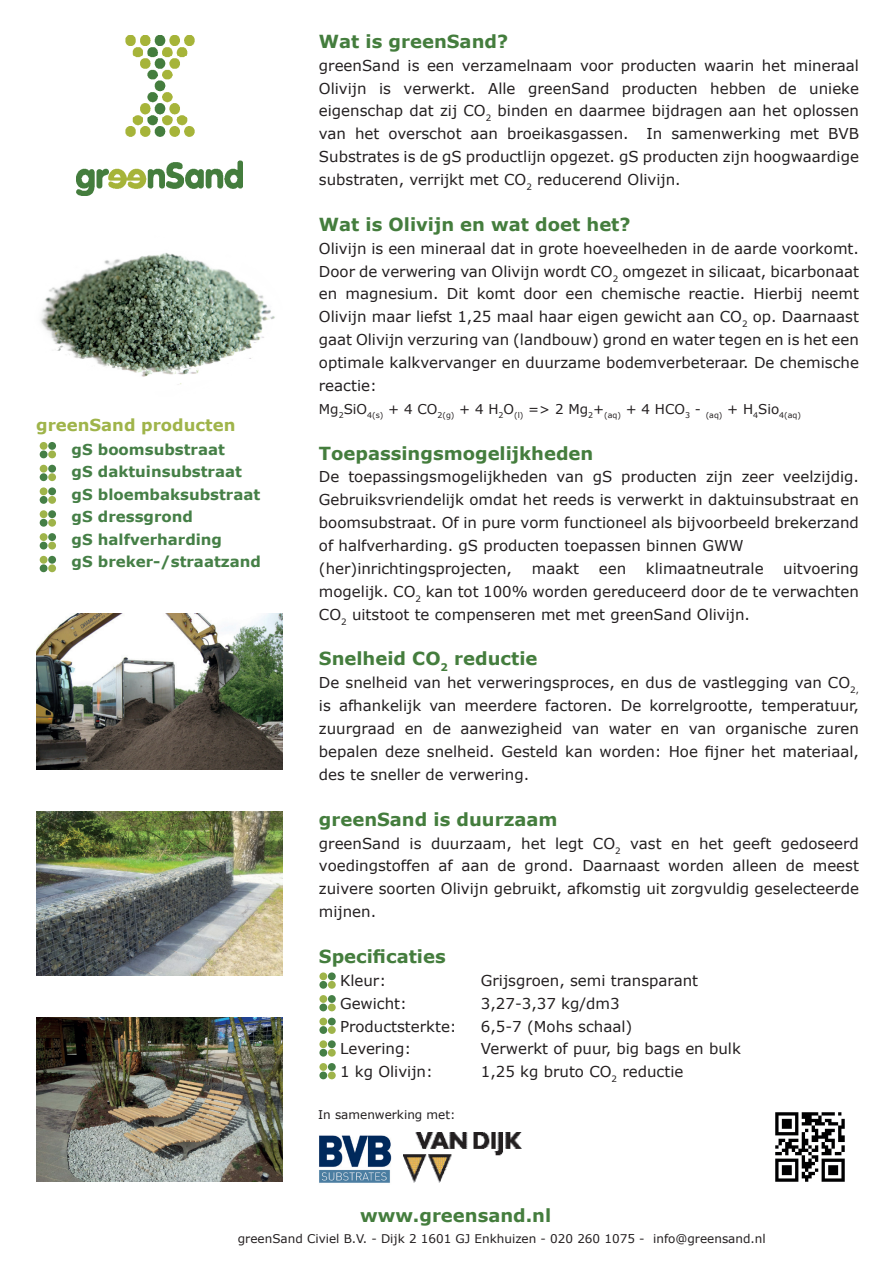
<style>
.page{position:relative;width:893px;height:1263px;background:#fff}
.page>*{position:absolute;margin:0;border:0;box-sizing:border-box;transform-origin:0 0}
.t1{font:700 18px "Verdana";color:#447d3d}
.t2{font:700 16.5px "Verdana";color:#9fb44a}
.t3{font:15px/22.8px "Verdana";color:#231f20;text-align:justify}
.t4{font:700 15px/22.5px "Verdana";color:#457f46}
.t5{font:13.5px "Verdana";color:#231f20}
.t6{font:12px "Verdana";color:#231f20}
</style>
<div class="page">
<img style="left:36px;top:613px;width:247px;height:156px">
<img style="left:36px;top:811px;width:247px;height:164px">
<img style="left:36px;top:1018px;width:247px;height:164px">
<img style="left:77px;top:36px;width:166px;height:160px">
<img style="left:40px;top:252px;width:235px;height:133px">
<div style="left:48px;top:450px;width:8px;height:8px;background:#9fb44a;border-radius:50%"></div>
<div style="left:48px;top:473px;width:8px;height:8px;background:#9fb44a;border-radius:50%"></div>
<div style="left:48px;top:496px;width:8px;height:8px;background:#9fb44a;border-radius:50%"></div>
<div style="left:48px;top:519px;width:8px;height:8px;background:#9fb44a;border-radius:50%"></div>
<div style="left:48px;top:542px;width:8px;height:7px;background:#9fb44a;border-radius:50%"></div>
<div style="left:48px;top:564px;width:8px;height:8px;background:#9fb44a;border-radius:50%"></div>
<div style="left:40px;top:450px;width:8px;height:8px;background:#457f46;border-radius:50%"></div>
<div style="left:40px;top:473px;width:8px;height:8px;background:#457f46;border-radius:50%"></div>
<div style="left:40px;top:496px;width:8px;height:8px;background:#457f46;border-radius:50%"></div>
<div style="left:40px;top:519px;width:8px;height:8px;background:#457f46;border-radius:50%"></div>
<div style="left:40px;top:542px;width:8px;height:7px;background:#457f46;border-radius:50%"></div>
<div style="left:40px;top:564px;width:8px;height:8px;background:#457f46;border-radius:50%"></div>
<div style="left:48px;top:442px;width:8px;height:8px;background:#457f46;border-radius:50%"></div>
<div style="left:48px;top:465px;width:8px;height:8px;background:#457f46;border-radius:50%"></div>
<div style="left:48px;top:487px;width:8px;height:8px;background:#457f46;border-radius:50%"></div>
<div style="left:48px;top:510px;width:8px;height:8px;background:#457f46;border-radius:50%"></div>
<div style="left:48px;top:533px;width:8px;height:8px;background:#457f46;border-radius:50%"></div>
<div style="left:48px;top:556px;width:8px;height:8px;background:#457f46;border-radius:50%"></div>
<div style="left:40px;top:442px;width:8px;height:8px;background:#9fb44a;border-radius:50%"></div>
<div style="left:40px;top:465px;width:8px;height:8px;background:#9fb44a;border-radius:50%"></div>
<div style="left:40px;top:487px;width:8px;height:8px;background:#9fb44a;border-radius:50%"></div>
<div style="left:40px;top:510px;width:8px;height:8px;background:#9fb44a;border-radius:50%"></div>
<div style="left:40px;top:533px;width:8px;height:8px;background:#9fb44a;border-radius:50%"></div>
<div style="left:40px;top:556px;width:8px;height:8px;background:#9fb44a;border-radius:50%"></div>
<div style="left:328px;top:981px;width:8px;height:8px;background:#9fb44a;border-radius:50%"></div>
<div style="left:328px;top:1003px;width:8px;height:8px;background:#9fb44a;border-radius:50%"></div>
<div style="left:328px;top:1026px;width:8px;height:8px;background:#9fb44a;border-radius:50%"></div>
<div style="left:328px;top:1049px;width:8px;height:8px;background:#9fb44a;border-radius:50%"></div>
<div style="left:328px;top:1071px;width:8px;height:8px;background:#9fb44a;border-radius:50%"></div>
<div style="left:319px;top:981px;width:8px;height:8px;background:#457f46;border-radius:50%"></div>
<div style="left:319px;top:1003px;width:8px;height:8px;background:#457f46;border-radius:50%"></div>
<div style="left:319px;top:1026px;width:8px;height:8px;background:#457f46;border-radius:50%"></div>
<div style="left:319px;top:1049px;width:8px;height:8px;background:#457f46;border-radius:50%"></div>
<div style="left:319px;top:1071px;width:8px;height:8px;background:#457f46;border-radius:50%"></div>
<div style="left:328px;top:972px;width:8px;height:8px;background:#457f46;border-radius:50%"></div>
<div style="left:328px;top:995px;width:8px;height:8px;background:#457f46;border-radius:50%"></div>
<div style="left:328px;top:1018px;width:8px;height:7px;background:#457f46;border-radius:50%"></div>
<div style="left:328px;top:1040px;width:8px;height:8px;background:#457f46;border-radius:50%"></div>
<div style="left:328px;top:1063px;width:8px;height:8px;background:#457f46;border-radius:50%"></div>
<div style="left:319px;top:972px;width:8px;height:8px;background:#9fb44a;border-radius:50%"></div>
<div style="left:319px;top:995px;width:8px;height:8px;background:#9fb44a;border-radius:50%"></div>
<div style="left:319px;top:1018px;width:8px;height:7px;background:#9fb44a;border-radius:50%"></div>
<div style="left:319px;top:1040px;width:8px;height:8px;background:#9fb44a;border-radius:50%"></div>
<div style="left:319px;top:1063px;width:8px;height:8px;background:#9fb44a;border-radius:50%"></div>
<img style="left:775px;top:1112px;width:70px;height:70px">
<img style="left:319px;top:1135px;width:73px;height:48px">
<img style="left:403px;top:1133px;width:119px;height:50px">
<p class="t2" style="left:36px;top:414px;width:201px">greenSand producten</p>
<p class="t4" style="left:72px;top:438px;width:191px">gS boomsubstraat<br>gS daktuinsubstraat gS bloembaksubstraat gS dressgrond<br>gS halfverharding<br>gS breker-/straatzand</p>
<p class="t1" style="left:319px;top:28px;width:191px">Wat is greenSand?</p>
<p class="t3" style="left:319px;top:54px;width:542px">greenSand is een verzamelnaam voor producten waarin het mineraal Olivijn is verwerkt. Alle greenSand producten hebben de unieke eigenschap dat zij CO<sub>2</sub> binden en daarmee bijdragen aan het oplossen van het overschot aan broeikasgassen. In samenwerking met BVB Substrates is de gS productlijn opgezet. gS producten zijn hoogwaardige substraten, verrijkt met CO<sub>2</sub> reducerend Olivijn.</p>
<p class="t1" style="left:319px;top:211px;width:313px">Wat is Olivijn en wat doet het?</p>
<p class="t3" style="left:319px;top:237px;width:542px">Olivijn is een mineraal dat in grote hoeveelheden in de aarde voorkomt.<br>Door de verwering van Olivijn wordt CO<sub>2</sub> omgezet in silicaat, bicarbonaat en magnesium. Dit komt door een chemische reactie. Hierbij neemt Olivijn maar liefst 1,25 maal haar eigen gewicht aan CO<sub>2</sub> op. Daarnaast gaat Olivijn verzuring van (landbouw) grond en water tegen en is het een optimale kalkvervanger en duurzame bodemverbeteraar. De chemische reactie:</p>
<p class="t5" style="left:319px;top:400px;width:484px">Mg<sub>2</sub>SiO<sub>4(s)</sub> + 4 CO<sub>2(g)</sub> + 4 H<sub>2</sub>O<sub>(l)</sub> =&gt; 2 Mg<sub>2</sub>+<sub>(aq)</sub> + 4 HCO<sub>3</sub> - <sub>(aq)</sub> + H<sub>4</sub>Sio<sub>4(aq)</sub></p>
<p class="t1" style="left:319px;top:440px;width:276px">Toepassingsmogelijkheden</p>
<p class="t3" style="left:319px;top:465px;width:542px;text-align:left">De toepassingsmogelijkheden van gS producten zijn zeer veelzijdig.<br>Gebruiksvriendelijk omdat het reeds is verwerkt in daktuinsubstraat en boomsubstraat. Of in pure vorm functioneel als bijvoorbeeld brekerzand of halfverharding. gS producten toepassen binnen GWW (her)inrichtingsprojecten,</p>
<p class="t3" style="left:532px;top:557px;width:49px">maakt</p>
<p class="t3" style="left:599px;top:557px;width:29px">een</p>
<p class="t3" style="left:646px;top:557px;width:119px">klimaatneutrale</p>
<p class="t3" style="left:319px;top:557px;width:542px;text-indent:464px">uitvoering mogelijk. CO<sub>2</sub> kan tot 100% worden gereduceerd door de te verwachten CO<sub>2</sub> uitstoot te compenseren met met greenSand Olivijn.</p>
<p class="t1" style="left:319px;top:646px;width:220px">Snelheid CO<sub>2</sub> reductie</p>
<p class="t3" style="left:319px;top:671px;width:542px">De snelheid van het verweringsproces, en dus de vastlegging van CO<sub>2, </sub>is afhankelijk van meerdere factoren. De korrelgrootte, temperatuur, zuurgraad en de aanwezigheid van water en van organische zuren bepalen deze snelheid. Gesteld kan worden: Hoe fijner het materiaal, des te sneller de verwering.</p>
<p class="t1" style="left:319px;top:806px;width:240px">greenSand is duurzaam</p>
<p class="t3" style="left:319px;top:831px;width:542px">greenSand is duurzaam, het legt CO<sub>2</sub> vast en het geeft gedoseerd voedingstoffen af aan de grond. Daarnaast worden alleen de meest zuivere soorten Olivijn gebruikt, afkomstig uit zorgvuldig geselecteerde mijnen.</p>
<p class="t1" style="left:319px;top:943px;width:128px">Specificaties</p>
<p class="t3" style="left:340px;top:969px;width:48px">Kleur:</p>
<p class="t3" style="left:481px;top:969px;width:219px">Grijsgroen, semi transparant</p>
<p class="t3" style="left:340px;top:992px;width:68px">Gewicht:</p>
<p class="t3" style="left:481px;top:992px;width:140px">3,27-3,37 kg/dm3</p>
<p class="t3" style="left:340px;top:1014px;width:118px">Productsterkte:</p>
<p class="t3" style="left:481px;top:1014px;width:153px">6,5-7 (Mohs schaal)</p>
<p class="t3" style="left:340px;top:1037px;width:73px">Levering:</p>
<p class="t3" style="left:481px;top:1037px;width:261px">Verwerkt of puur, big bags en bulk</p>
<p class="t3" style="left:340px;top:1060px;width:94px">1 kg Olivijn:</p>
<p class="t3" style="left:481px;top:1060px;width:204px">1,25 kg bruto CO<sub>2</sub> reductie</p>
<p class="t6" style="left:318px;top:1107px;width:139px">In samenwerking met:</p>
<p class="t1" style="left:360px;top:1202px;width:193px">www.greensand.nl</p>
<p class="t6" style="left:238px;top:1230px;width:529px">greenSand Civiel B.V. - Dijk 2 1601 GJ Enkhuizen - 020 260 1075 - info@greensand.nl</p>
</div>
